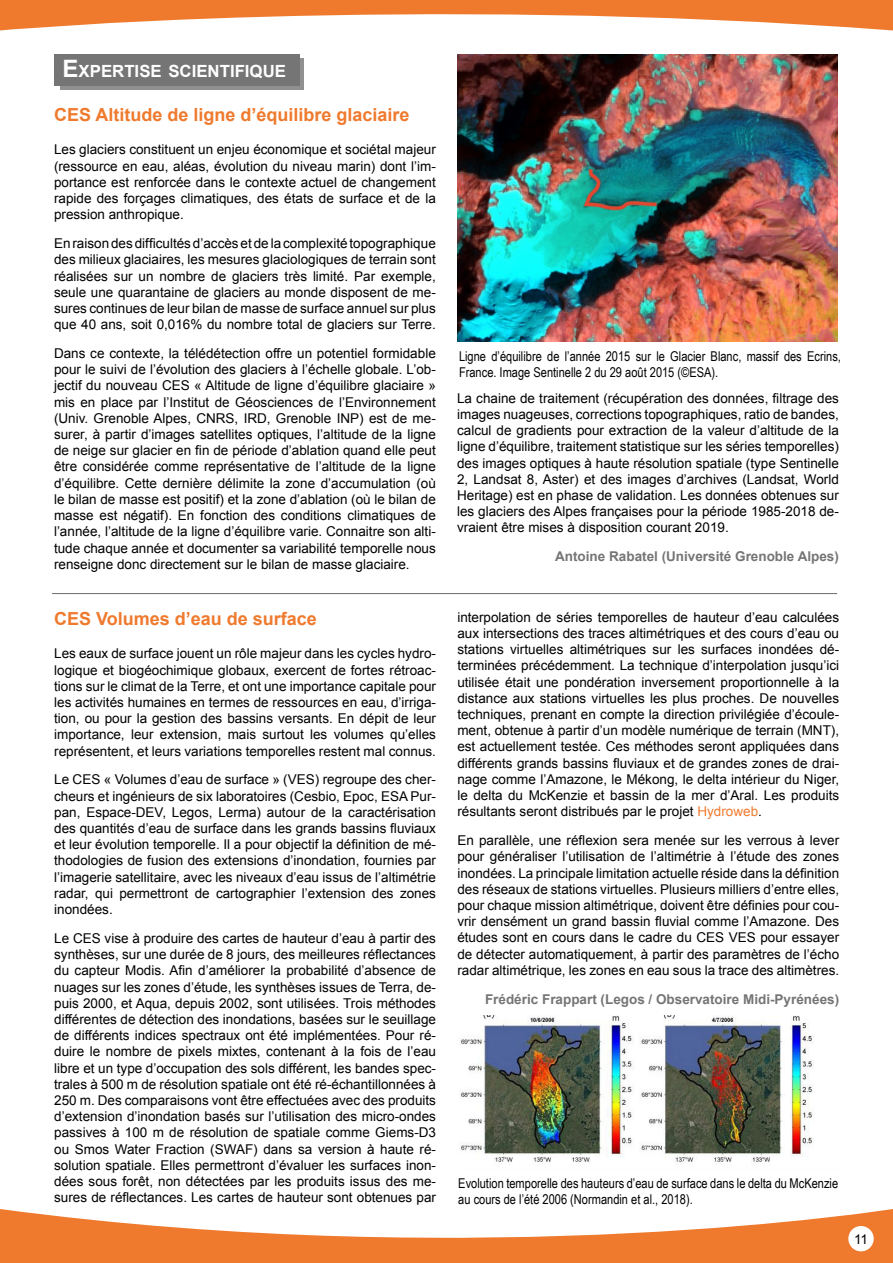
<style>
.page{position:relative;width:893px;height:1263px;background:#fff}
.page>*{position:absolute;margin:0;border:0;box-sizing:border-box;transform-origin:0 0}
.t1{font:700 18px "Arial";color:#ef7a2e}
.t2{font:700 16.8px "Arial";color:#fff}
.t3{font:13.5px/16.2px "Arial";color:#000;text-align:justify}
.t4{font:13.5px/16.2px "Arial Narrow";color:#000}
.t5{font:700 13.5px "Arial";color:#757575}
.s1{font-size:24px}
.s2{color:#f17b2e}
</style>
<div class="page">
<svg style="left:0;top:0;width:893px;height:30px"></svg>
<div style="left:54px;top:54px;width:245px;height:32px;background:#757575"></div>
<div style="left:60px;top:58px;width:244px;height:32px;background:#757575"></div>
<hr style="left:52px;top:593px;width:785px;height:1px;background:#757575">
<img style="left:457px;top:54px;width:380px;height:288px">
<img style="left:459px;top:1016px;width:355px;height:146px">
<svg style="left:0;top:1209px;width:893px;height:54px;fill:#ef7a2e"></svg>
<div style="left:848px;top:1226px;width:26px;height:25px;background:#fff;border-radius:50%"></div>
<p class="t2" style="left:63px;top:60px;width:225px"><span class="s1">E</span>XPERTISE SCIENTIFIQUE</p>
<h1 class="t1" style="left:54px;top:103px;width:357px">CES Altitude de ligne d’équilibre glaciaire</h1>
<p class="t3" style="left:54px;top:142px;width:383px">Les glaciers constituent un enjeu économique et sociétal majeur (ressource en eau, aléas, évolution du niveau marin) dont l’im&shy;portance est renforcée dans le contexte actuel de changement rapide des forçages climatiques, des états de surface et de la pression anthropique.</p>
<p class="t3" style="left:54px;top:235px;width:383px">En raison des difficultés d’accès et de la complexité topographique des milieux glaciaires, les mesures glaciologiques de terrain sont réalisées sur un nombre de glaciers très limité. Par exemple, seule une quarantaine de glaciers au monde disposent de me&shy;sures continues de leur bilan de masse de surface annuel sur plus que 40 ans, soit 0,016% du nombre total de glaciers sur Terre.</p>
<p class="t3" style="left:54px;top:345px;width:383px">Dans ce contexte, la télédétection offre un potentiel formidable pour le suivi de l’évolution des glaciers à l’échelle globale. L’ob&shy;jectif du nouveau CES « Altitude de ligne d’équilibre glaciaire » mis en place par l’Institut de Géosciences de l’Environnement (Univ. Grenoble Alpes, CNRS, IRD, Grenoble INP) est de me&shy;surer, à partir d’images satellites optiques, l’altitude de la ligne de neige sur glacier en fin de période d’ablation quand elle peut être considérée comme représentative de l’altitude de la ligne d’équilibre. Cette dernière délimite la zone d’accumulation (où le bilan de masse est positif) et la zone d’ablation (où le bilan de masse est négatif). En fonction des conditions climatiques de l’année, l’altitude de la ligne d’équilibre varie. Connaitre son alti&shy;tude chaque année et documenter sa variabilité temporelle nous renseigne donc directement sur le bilan de masse glaciaire.</p>
<h1 class="t1" style="left:54px;top:607px;width:264px">CES Volumes d’eau de surface</h1>
<p class="t3" style="left:54px;top:646px;width:383px">Les eaux de surface jouent un rôle majeur dans les cycles hydro&shy;logique et biogéochimique globaux, exercent de fortes rétroac&shy;tions sur le climat de la Terre, et ont une importance capitale pour les activités humaines en termes de ressources en eau, d’irriga&shy;tion, ou pour la gestion des bassins versants. En dépit de leur importance, leur extension, mais surtout les volumes qu’elles représentent, et leurs variations temporelles restent mal connus.</p>
<p class="t3" style="left:54px;top:772px;width:383px">Le CES « Volumes d’eau de surface » (VES) regroupe des cher&shy;cheurs et ingénieurs de six laboratoires (Cesbio, Epoc, ESA Pur&shy;pan, Espace-DEV, Legos, Lerma) autour de la caractérisation des quantités d’eau de surface dans les grands bassins fluviaux et leur évolution temporelle. Il a pour objectif la définition de mé&shy;thodologies de fusion des extensions d’inondation, fournies par l’imagerie satellitaire, avec les niveaux d’eau issus de l’altimétrie radar, qui permettront de cartographier l’extension des zones inondées.</p>
<p class="t3" style="left:54px;top:930px;width:383px">Le CES vise à produire des cartes de hauteur d’eau à partir des synthèses, sur une durée de 8 jours, des meilleures réflectances du capteur Modis. Afin d’améliorer la probabilité d’absence de nuages sur les zones d’étude, les synthèses issues de Terra, de&shy;puis 2000, et Aqua, depuis 2002, sont utilisées. Trois méthodes différentes de détection des inondations, basées sur le seuillage de différents indices spectraux ont été implémentées. Pour ré&shy;duire le nombre de pixels mixtes, contenant à la fois de l’eau libre et un type d’occupation des sols différent, les bandes spec&shy;trales à 500 m de résolution spatiale ont été ré-échantillonnées à 250 m. Des comparaisons vont être effectuées avec des produits d’extension d’inondation basés sur l’utilisation des micro-ondes passives à 100 m de résolution de spatiale comme Giems-D3 ou Smos Water Fraction (SWAF) dans sa version à haute ré&shy;solution spatiale. Elles permettront d’évaluer les surfaces inon&shy;dées sous forêt, non détectées par les produits issus des me&shy;sures de réflectances. Les cartes de hauteur sont obtenues par</p>
<p class="t4" style="left:459px;top:347px;width:383px">Ligne d’équilibre de l’année 2015 sur le Glacier Blanc, massif des Ecrins,<br>France. Image Sentinelle 2 du 29 août 2015 (©ESA).</p>
<p class="t3" style="left:457px;top:390px;width:383px">La chaine de traitement (récupération des données, filtrage des images nuageuses, corrections topographiques, ratio de bandes, calcul de gradients pour extraction de la valeur d’altitude de la ligne d’équilibre, traitement statistique sur les séries temporelles) des images optiques à haute résolution spatiale (type Sentinelle 2, Landsat 8, Aster) et des images d’archives (Landsat, World Heritage) est en phase de validation. Les données obtenues sur les glaciers des Alpes françaises pour la période 1985-2018 de&shy;vraient être mises à disposition courant 2019.</p>
<p class="t5" style="left:555px;top:548px;width:285px">Antoine Rabatel (Université Grenoble Alpes)</p>
<p class="t3" style="left:457px;top:609px;width:383px">interpolation de séries temporelles de hauteur d’eau calculées aux intersections des traces altimétriques et des cours d’eau ou stations virtuelles altimétriques sur les surfaces inondées dé&shy;terminées précédemment. La technique d’interpolation jusqu’ici utilisée était une pondération inversement proportionnelle à la distance aux stations virtuelles les plus proches. De nouvelles techniques, prenant en compte la direction privilégiée d’écoule&shy;ment, obtenue à partir d’un modèle numérique de terrain (MNT), est actuellement testée. Ces méthodes seront appliquées dans différents grands bassins fluviaux et de grandes zones de drai&shy;nage comme l’Amazone, le Mékong, le delta intérieur du Niger, le delta du McKenzie et bassin de la mer d’Aral. Les produits résultants seront distribués par le projet <span class="s2">Hydroweb</span>.</p>
<p class="t3" style="left:457px;top:832px;width:383px">En parallèle, une réflexion sera menée sur les verrous à lever pour généraliser l’utilisation de l’altimétrie à l’étude des zones inondées. La principale limitation actuelle réside dans la définition des réseaux de stations virtuelles. Plusieurs milliers d’entre elles, pour chaque mission altimétrique, doivent être définies pour cou&shy;vrir densément un grand bassin fluvial comme l’Amazone. Des études sont en cours dans le cadre du CES VES pour essayer de détecter automatiquement, à partir des paramètres de l’écho radar altimétrique, les zones en eau sous la trace des altimètres.</p>
<p class="t5" style="left:485px;top:990px;width:356px">Frédéric Frappart (Legos / Observatoire Midi-Pyrénées)</p>
<p class="t4" style="left:458px;top:1174px;width:381px">Evolution temporelle des hauteurs d’eau de surface dans le delta du McKenzie au cours de l’été 2006 (Normandin et al., 2018).</p>
<p class="t3" style="left:854px;top:1231px;width:16px">11</p>
</div>
